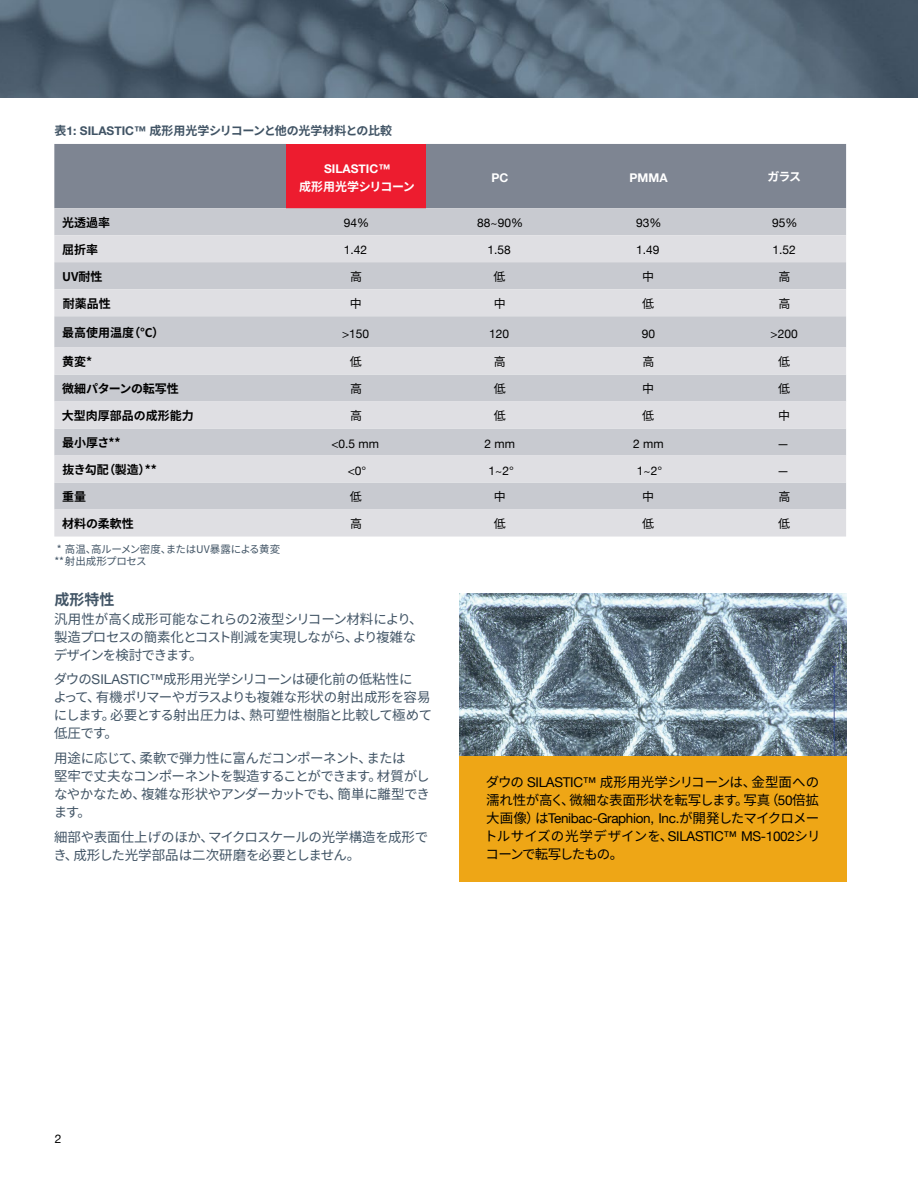
<style>
.page{position:relative;width:918px;height:1188px;background:#fff}
.page>*{position:absolute;margin:0;border:0;box-sizing:border-box;transform-origin:0 0}
.t1{font:700 15px "Noto Sans JP";color:#415465}
.t2{font:13.5px/18px "Noto Sans JP";letter-spacing:-.035em;color:#415465}
.t3{font:13.5px/18px "Noto Sans JP";letter-spacing:-.02em;color:#000}
.t4{font:13.5px/18px "Noto Sans JP";letter-spacing:-.04em;color:#000}
.t5{font:13.5px "Helvetica Neue";letter-spacing:-.025em;color:#000}
.t6{font:700 12px "Noto Sans JP";color:#000}
.t7{font:12px "Helvetica Neue";color:#000}
.t8{font:700 12px "Noto Sans JP";letter-spacing:-.01em;color:#415465}
.t9{font:12px "Noto Sans JP";color:#000}
.t10{font:700 12px "Helvetica Neue";color:#fff}
.t11{font:700 12px "Noto Sans JP";letter-spacing:-.015em;color:#fff}
.t12{font:10.5px/12px "Noto Sans JP";letter-spacing:-.02em;color:#415465}
.s1{font-family:"Helvetica Neue"}
.s2{font-family:"Noto Sans JP"}
</style>
<div class="page">
<img style="left:0;top:0;width:918px;height:98px">
<div style="left:54px;top:144px;width:792px;height:64px;background:#7e8592"></div>
<div style="left:286px;top:144px;width:140px;height:64px;background:#ed1c2f"></div>
<svg style="left:54px;top:208px;width:792px;height:54px;background:#d3d4d9"></svg>
<div style="left:54px;top:262px;width:792px;height:27px;background:#c8cad0"></div>
<svg style="left:54px;top:289px;width:792px;height:248px;background:#d5d5da"></svg>
<img style="left:459px;top:594px;width:387px;height:162px">
<div style="left:459px;top:756px;width:387px;height:126px;background:#eea616"></div>
<p class="t8" style="left:55px;top:124px;width:339px">表<span class="s1">1: SILASTIC™</span> 成形用光学シリコーンと他の光学材料との比較</p>
<p class="t10" style="left:324px;top:159px;width:68px">SILASTIC™</p>
<p class="t11" style="left:299px;top:180px;width:117px">成形用光学シリコーン</p>
<p class="t10" style="left:492px;top:168px;width:18px">PC</p>
<p class="t10" style="left:630px;top:168px;width:39px">PMMA</p>
<p class="t11" style="left:768px;top:170px;width:35px">ガラス</p>
<p class="t6" style="left:62px;top:215px;width:49px">光透過率</p>
<p class="t7" style="left:344px;top:215px;width:27px">94%</p>
<p class="t7" style="left:477px;top:215px;width:47px">88~90%</p>
<p class="t7" style="left:636px;top:215px;width:27px">93%</p>
<p class="t7" style="left:772px;top:215px;width:27px">95%</p>
<p class="t6" style="left:62px;top:242px;width:37px">屈折率</p>
<p class="t7" style="left:344px;top:242px;width:25px">1.42</p>
<p class="t7" style="left:488px;top:242px;width:25px">1.58</p>
<p class="t7" style="left:636px;top:242px;width:25px">1.49</p>
<p class="t7" style="left:772px;top:242px;width:25px">1.52</p>
<p class="t6" style="left:62px;top:269px;width:42px">UV耐性</p>
<p class="t9" style="left:350px;top:269px;width:13px">高</p>
<p class="t9" style="left:494px;top:269px;width:13px">低</p>
<p class="t9" style="left:642px;top:269px;width:13px">中</p>
<p class="t9" style="left:778px;top:269px;width:13px">高</p>
<p class="t6" style="left:63px;top:296px;width:49px">耐薬品性</p>
<p class="t9" style="left:350px;top:296px;width:13px">中</p>
<p class="t9" style="left:494px;top:296px;width:13px">中</p>
<p class="t9" style="left:642px;top:296px;width:13px">低</p>
<p class="t9" style="left:778px;top:296px;width:13px">高</p>
<p class="t6" style="left:62px;top:326px;width:104px">最高使用温度（°C）</p>
<p class="t7" style="left:342px;top:325px;width:29px">&gt;150</p>
<p class="t7" style="left:489px;top:325px;width:22px">120</p>
<p class="t7" style="left:642px;top:325px;width:15px">90</p>
<p class="t7" style="left:771px;top:325px;width:29px">&gt;200</p>
<p class="t6" style="left:62px;top:355px;width:32px">黄変*</p>
<p class="t9" style="left:350px;top:355px;width:13px">低</p>
<p class="t9" style="left:494px;top:355px;width:13px">高</p>
<p class="t9" style="left:642px;top:355px;width:13px">高</p>
<p class="t9" style="left:778px;top:355px;width:13px">低</p>
<p class="t6" style="left:62px;top:382px;width:118px">微細パターンの転写性</p>
<p class="t9" style="left:350px;top:382px;width:13px">高</p>
<p class="t9" style="left:494px;top:382px;width:13px">低</p>
<p class="t9" style="left:642px;top:382px;width:13px">中</p>
<p class="t9" style="left:778px;top:382px;width:13px">低</p>
<p class="t6" style="left:62px;top:409px;width:133px">大型肉厚部品の成形能力</p>
<p class="t9" style="left:350px;top:409px;width:13px">高</p>
<p class="t9" style="left:494px;top:409px;width:13px">低</p>
<p class="t9" style="left:642px;top:409px;width:13px">低</p>
<p class="t9" style="left:778px;top:409px;width:13px">中</p>
<p class="t6" style="left:62px;top:436px;width:60px">最小厚さ**</p>
<p class="t7" style="left:331px;top:435px;width:49px">&lt;0.5 mm</p>
<p class="t7" style="left:485px;top:435px;width:32px">2 mm</p>
<p class="t7" style="left:633px;top:435px;width:32px">2 mm</p>
<p class="t7" style="left:777px;top:435px;width:13px">—</p>
<p class="t6" style="left:63px;top:463px;width:96px">抜き勾配（製造）**</p>
<p class="t7" style="left:348px;top:462px;width:20px">&lt;0°</p>
<p class="t7" style="left:488px;top:462px;width:27px">1~2°</p>
<p class="t7" style="left:637px;top:462px;width:27px">1~2°</p>
<p class="t7" style="left:777px;top:462px;width:13px">—</p>
<p class="t6" style="left:62px;top:490px;width:25px">重量</p>
<p class="t9" style="left:350px;top:490px;width:13px">低</p>
<p class="t9" style="left:494px;top:490px;width:13px">中</p>
<p class="t9" style="left:642px;top:490px;width:13px">中</p>
<p class="t9" style="left:778px;top:490px;width:13px">高</p>
<p class="t6" style="left:62px;top:517px;width:73px">材料の柔軟性</p>
<p class="t9" style="left:350px;top:517px;width:13px">高</p>
<p class="t9" style="left:494px;top:517px;width:13px">低</p>
<p class="t9" style="left:642px;top:517px;width:13px">低</p>
<p class="t9" style="left:778px;top:517px;width:13px">低</p>
<p class="t12" style="left:54px;top:544px;width:227px">* 高温、高ルーメン密度、またはUV暴露による黄変**射出成形プロセス</p>
<p class="t1" style="left:54px;top:591px;width:61px">成形特性</p>
<p class="t2" style="left:54px;top:610px;width:370px">汎用性が高く成形可能なこれらの2液型シリコーン材料により、製造プロセスの簡素化とコスト削減を実現しながら、より複雑なデザインを検討できます。</p>
<p class="t2" style="left:53px;top:671px;width:380px">ダウの<span class="s1">SILASTIC™</span>成形用光学シリコーンは硬化前の低粘性に<br>よって、有機ポリマーやガラスよりも複雑な形状の射出成形を容易にします。必要とする射出圧力は、熱可塑性樹脂と比較して極めて低圧です。</p>
<p class="t2" style="left:54px;top:749px;width:378px">用途に応じて、柔軟で弾力性に富んだコンポーネント、または<br>堅牢で丈夫なコンポーネントを製造することができます。材質がしなやかなため、複雑な形状やアンダーカットでも、簡単に離型できます。</p>
<p class="t2" style="left:53px;top:828px;width:376px">細部や表面仕上げのほか、マイクロスケールの光学構造を成形でき、成形した光学部品は二次研磨を必要としません。</p>
<p class="t3" style="left:486px;top:773px;width:335px">ダウの <span class="s1">SILASTIC™</span> 成形用光学シリコーンは、金型面への濡れ性が高く、微細な表面形状を転写します。写真（<span class="s1">50</span>倍拡</p>
<p class="t5" style="left:486px;top:808px;width:335px"><span class="s2">大画像）は</span>Tenibac-Graphion, Inc.<span class="s2">が開発したマイクロメー</span></p>
<p class="t4" style="left:484px;top:827px;width:338px">トルサイズの光学デザインを、<span class="s1">SILASTIC™ MS-1002</span>シリコーンで転写したもの。</p>
<p class="t7" style="left:55px;top:1130px;width:8px">2</p>
</div>
